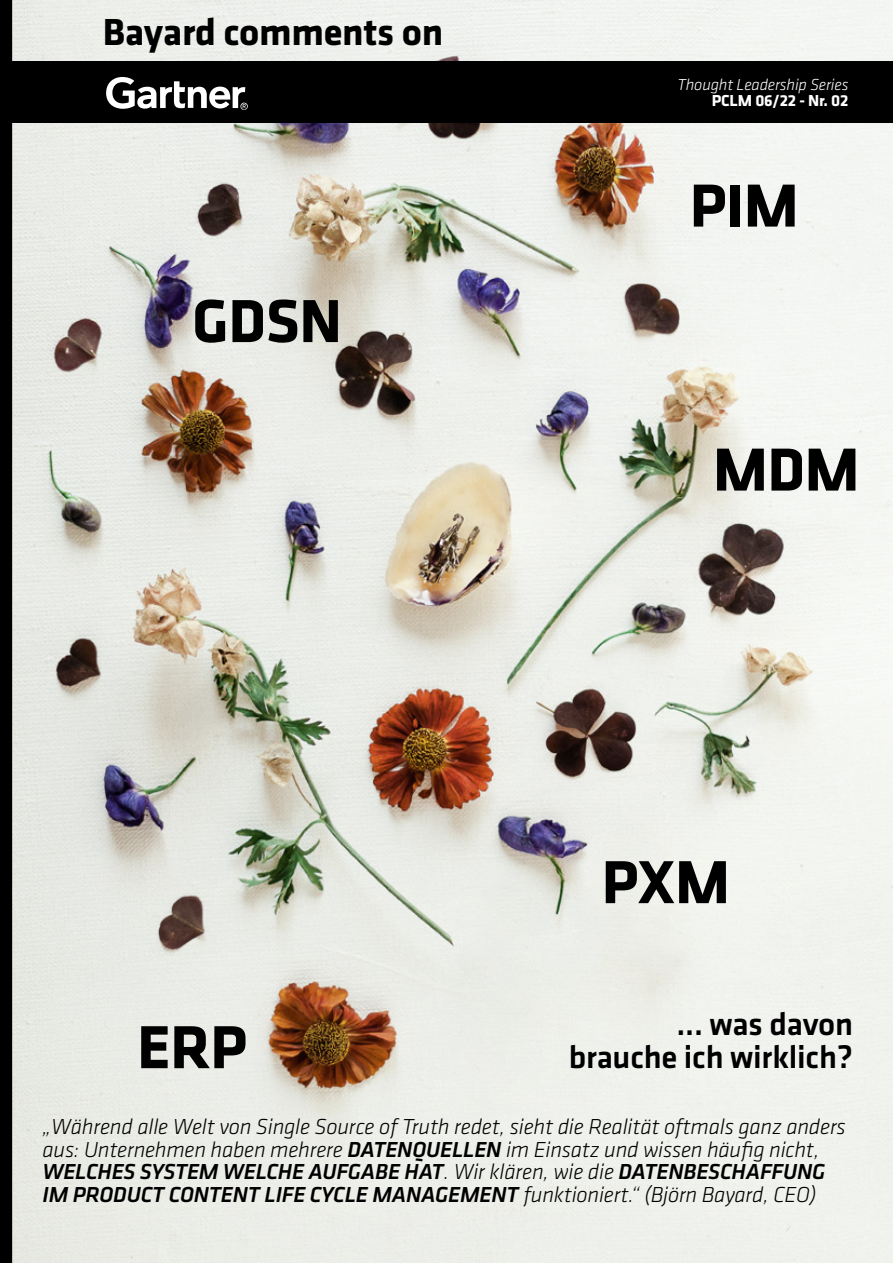
<style>
.page{position:relative;width:893px;height:1263px;background:#fff}
.page>*{position:absolute;margin:0;border:0;box-sizing:border-box;transform-origin:0 0}
.t1{font:700 63px "Klavika CH";letter-spacing:-.01em;color:#000}
.t2{font:700 39px "Klavika CH";letter-spacing:-.01em;color:#000}
.t3{font:500 33px/33px "Klavika CH";letter-spacing:-.01em;color:#000;text-align:right}
.t4{font:italic 300 22.5px/22.5px "Klavika CH";letter-spacing:-.01em;color:#000}
.t5{font:italic 300 16.5px "Klavika CH";letter-spacing:-.01em;color:#fff}
.t6{font:700 16.5px "Klavika CH";letter-spacing:-.01em;color:#fff}
.s1{font-weight:500}
</style>
<div class="page">
<img style="left:12px;top:0;width:881px;height:1263px">
<div style="left:12px;top:61px;width:881px;height:61px;background:#000"></div>
<svg style="left:106px;top:77px;width:142px;height:33px"></svg>
<div style="left:0;top:0;width:12px;height:1263px;background:#000"></div>
<h2 class="t2" style="left:103px;top:11px;width:342px">Bayard comments on</h2>
<h1 class="t1" style="left:192px;top:287px;width:151px">GDSN</h1>
<p class="t5" style="left:677px;top:75px;width:172px">Thought Leadership Series</p>
<p class="t6" style="left:712px;top:92px;width:138px">PCLM 06/22 - Nr. 02</p>
<h1 class="t1" style="left:690px;top:171px;width:110px">PIM</h1>
<h1 class="t1" style="left:713px;top:435px;width:148px">MDM</h1>
<h1 class="t1" style="left:137px;top:1013px;width:111px">ERP</h1>
<h1 class="t1" style="left:602px;top:848px;width:130px">PXM</h1>
<h3 class="t3" style="left:569px;top:1008px;width:286px">... was davon brauche ich wirklich?</h3>
<p class="t4" style="left:43px;top:1116px;width:805px">„Während alle Welt von Single Source of Truth redet, sieht die Realität oftmals ganz anders aus: Unternehmen haben mehrere <span class="s1">DATENQUELLEN</span> im Einsatz und wissen häufig nicht, <span class="s1">WELCHES SYSTEM WELCHE AUFGABE HAT</span>. Wir klären, wie die <span class="s1">DATENBESCHAFFUNG IM PRODUCT CONTENT LIFE CYCLE MANAGEMENT</span> funktioniert.“ (Björn Bayard, CEO)</p>
</div>
